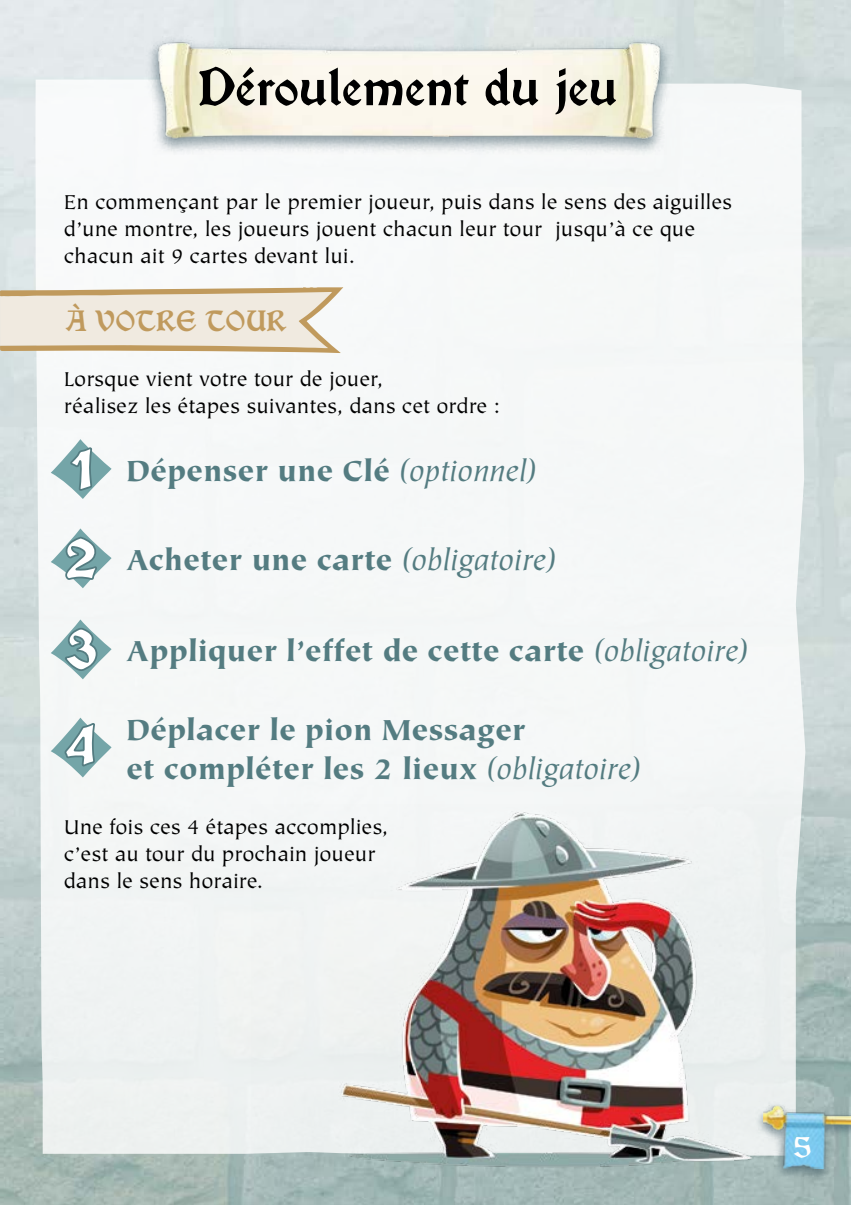
<style>
.page{position:relative;width:851px;height:1205px;background:#fff}
.page>*{position:absolute;margin:0;border:0;box-sizing:border-box;transform-origin:0 0}
.t1{font:50px "Vinque Rg";color:#000}
.t2{font:900 32.5px/39px "Tiepolo";color:#547c81}
.t3{font:27.5px "Vinque Rg";color:#c09a5d}
.t4{font:22.5px/27px "Tiepolo";color:#000}
.s1{font-weight:400;font-style:italic}
</style>
<div class="page">
<div style="left:35px;top:78px;width:770px;height:1077px;background:#f5f8f7"></div>
<div style="left:145px;top:35px;width:528px;height:121px;background:#294754;opacity:.5"></div>
<img style="left:152px;top:28px;width:514px;height:127px">
<div style="left:754px;top:1101px;width:96px;height:81px;background:#294754;opacity:.5"></div>
<img style="left:809px;top:1105px;width:41px;height:64px">
<svg style="left:51px;top:439px;width:60px;height:149px"></svg>
<svg style="left:51px;top:619px;width:60px;height:158px"></svg>
<img style="left:251px;top:804px;width:558px;height:401px">
<svg style="left:0;top:287px;width:343px;height:66px"></svg>
<svg style="left:793px;top:1137px;width:17px;height:21px"></svg>
<h1 class="t1" style="left:198px;top:51px;width:420px">Déroulement du jeu</h1>
<p class="t4" style="left:64px;top:189px;width:669px">En commençant par le premier joueur, puis dans le sens des aiguilles d’une montre, les joueurs jouent chacun leur tour jusqu’à ce que chacun ait 9 cartes devant lui.</p>
<p class="t3" style="left:66px;top:301px;width:222px">À VOTRE TOUR</p>
<p class="t4" style="left:64px;top:366px;width:437px">Lorsque vient votre tour de jouer,<br>réalisez les étapes suivantes, dans cet ordre :</p>
<h2 class="t2" style="left:126px;top:452px;width:412px">Dépenser une Clé <span class="s1">(optionnel)</span></h2>
<h2 class="t2" style="left:126px;top:541px;width:432px">Acheter une carte <span class="s1">(obligatoire)</span></h2>
<h2 class="t2" style="left:126px;top:632px;width:624px">Appliquer l’effet de cette carte <span class="s1">(obligatoire)</span></h2>
<h2 class="t2" style="left:126px;top:711px;width:516px">Déplacer le pion Messager<br>et compléter les 2 lieux <span class="s1">(obligatoire)</span></h2>
<p class="t4" style="left:64px;top:814px;width:326px">Une fois ces 4 étapes accomplies, c’est au tour du prochain joueur dans le sens horaire.</p>
</div>
